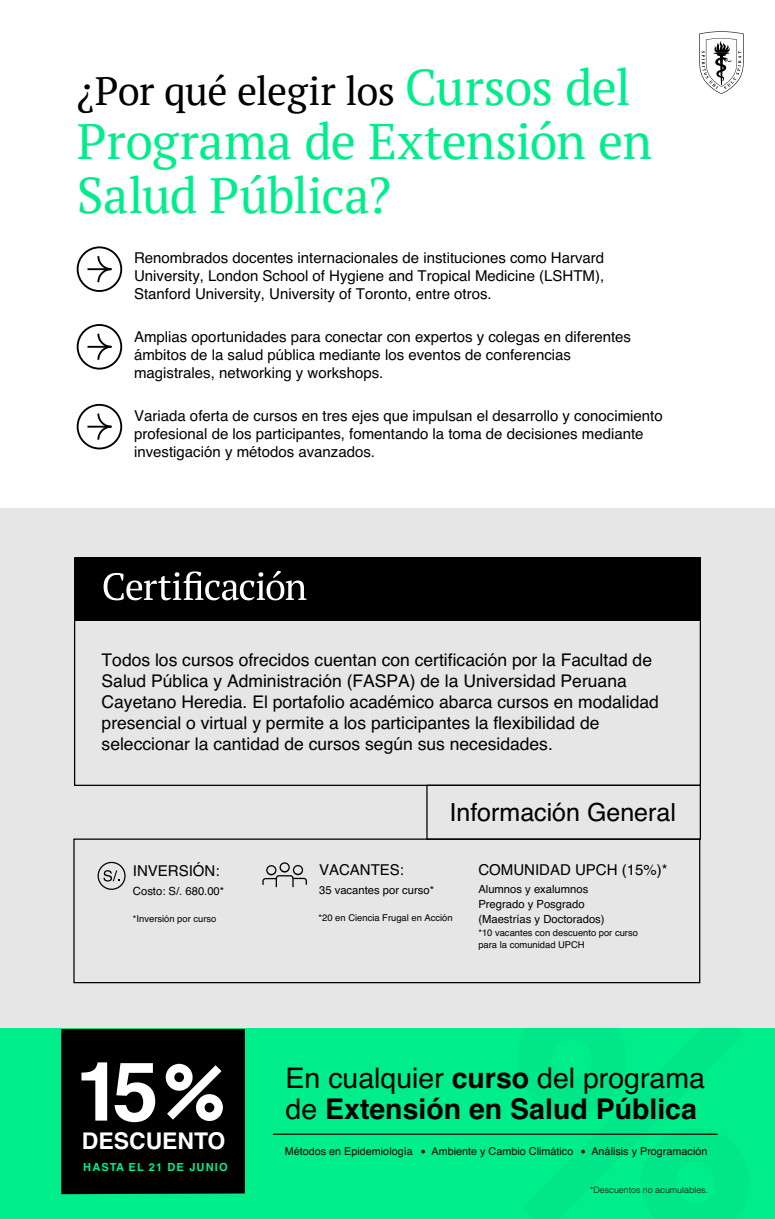
<style>
.page{position:relative;width:775px;height:1219px;background:#fff}
.page>*{position:absolute;margin:0;border:0;box-sizing:border-box;transform-origin:0 0}
.t1{font:50px/53.8px "PT Serif";letter-spacing:-.01em;color:#00ed8c}
.t2{font:39.88px "PT Serif";letter-spacing:-.02em;color:#000}
.t3{font:700 28.5px/31.6px "Helvetica";color:#000}
.t4{font:25px "Helvetica";color:#000}
.t5{font:700 23px "Helvetica";color:#fff}
.t6{font:17.5px/21px "Helvetica";color:#000}
.t7{font:15px/18px "Helvetica";color:#000}
.t8{font:12.12px "Helvetica";letter-spacing:.1em;color:#00ed8c}
.t9{font:11.25px/15px "Helvetica";color:#000}
.t10{font:700 11.12px "Helvetica";letter-spacing:.1em;color:#00ed8c}
.t11{font:10.88px "Helvetica";color:#000}
.t12{font:9.38px/12.5px "Helvetica";color:#000}
.t13{font:300 8.75px "Helvetica";color:#000}
.s1{font-size:50px;color:#00ed8c}
.s2{font-weight:400}
</style>
<div class="page">
<div style="left:0;top:508px;width:775px;height:711px;background:#e6e6e6"></div>
<div style="left:75px;top:558px;width:625px;height:63px;background:#000"></div>
<div style="left:74px;top:557px;width:627px;height:229px;border:1px solid #000"></div>
<svg style="left:104px;top:571px;width:202px;height:29px"></svg>
<svg style="left:77px;top:246px;width:45px;height:46px"></svg>
<svg style="left:77px;top:324px;width:45px;height:46px"></svg>
<svg style="left:77px;top:404px;width:45px;height:45px"></svg>
<svg style="left:699px;top:31px;width:45px;height:63px"></svg>
<svg style="left:262px;top:862px;width:45px;height:25px"></svg>
<div style="left:98px;top:862px;width:28px;height:28px;border:1px solid #000;border-radius:50%"></div>
<svg style="left:103px;top:870px;width:17px;height:11px"></svg>
<div style="left:426px;top:785px;width:275px;height:55px;border:1px solid #000"></div>
<div style="left:73px;top:838px;width:627px;height:145px;border:1px solid #000"></div>
<div style="left:0;top:1029px;width:775px;height:190px;background:#00ed8c"></div>
<svg style="left:523px;top:1028px;width:221px;height:126px"></svg>
<svg style="left:61px;top:1028px;width:184px;height:166px"></svg>
<svg style="left:167px;top:1065px;width:55px;height:54px"></svg>
<hr style="left:273px;top:1133px;width:444px;height:2px;background:#000">
<svg style="left:421px;top:1149px;width:4px;height:4px"></svg>
<svg style="left:581px;top:1149px;width:4px;height:4px"></svg>
<h2 class="t2" style="left:77px;top:65px;width:556px">¿Por qué elegir los <span class="s1">Cursos del</span></h2>
<h1 class="t1" style="left:77px;top:114px;width:577px">Programa de Extensión en<br>Salud Pública?</h1>
<p class="t7" style="left:134px;top:249px;width:472px;text-align:justify">Renombrados docentes internacionales de instituciones como Harvard University, London School of Hygiene and Tropical Medicine (LSHTM), Stanford University, University of Toronto, entre otros.</p>
<p class="t7" style="left:134px;top:328px;width:498px">Amplias oportunidades para conectar con expertos y colegas en diferentes ámbitos de la salud pública mediante los eventos de conferencias magistrales, networking y workshops.</p>
<p class="t7" style="left:134px;top:408px;width:530px">Variada oferta de cursos en tres ejes que impulsan el desarrollo y conocimiento profesional de los participantes, fomentando la toma de decisiones mediante investigación y métodos avanzados.</p>
<p class="t6" style="left:102px;top:650px;width:559px">Todos los cursos ofrecidos cuentan con certificación por la Facultad de Salud Pública y Administración (FASPA) de la Universidad Peruana Cayetano Heredia. El portafolio académico abarca cursos en modalidad presencial o virtual y permite a los participantes la flexibilidad de seleccionar la cantidad de cursos según sus necesidades.</p>
<h3 class="t4" style="left:450px;top:793px;width:228px">Información General</h3>
<p class="t7" style="left:133px;top:862px;width:88px">INVERSIÓN:</p>
<p class="t9" style="left:133px;top:884px;width:93px">Costo: S/. 680.00*</p>
<p class="t7" style="left:319px;top:861px;width:87px">VACANTES:</p>
<p class="t9" style="left:319px;top:883px;width:117px">35 vacantes por curso*</p>
<p class="t12" style="left:133px;top:912px;width:85px">*Inversión por curso</p>
<p class="t12" style="left:319px;top:911px;width:136px">*20 en Ciencia Frugal en Acción</p>
<p class="t7" style="left:478px;top:861px;width:191px">COMUNIDAD UPCH (15%)*</p>
<p class="t9" style="left:478px;top:882px;width:128px">Alumnos y exalumnos<br>Pregrado y Posgrado (Maestrías y Doctorados)</p>
<p class="t12" style="left:478px;top:926px;width:161px">*10 vacantes con descuento por curso para la comunidad UPCH</p>
<h3 class="t5" style="left:82px;top:1122px;width:145px">DESCUENTO</h3>
<p class="t8" style="left:83px;top:1157px;width:142px">DEL 1 AL 8 DE JUNIO</p>
<p class="t10" style="left:83px;top:1158px;width:146px">HASTA EL 21 DE JUNIO</p>
<h3 class="t3" style="left:286px;top:1062px;width:421px"><span class="s2">En cualquier</span> curso <span class="s2">del programa de</span> Extensión en Salud Pública</h3>
<p class="t11" style="left:285px;top:1142px;width:130px">Métodos en Epidemiología</p>
<p class="t11" style="left:431px;top:1142px;width:143px">Ambiente y Cambio Climático</p>
<p class="t11" style="left:591px;top:1142px;width:118px">Análisis y Programación</p>
<p class="t13" style="left:590px;top:1182px;width:120px">*Descuentos no acumulables.</p>
</div>
